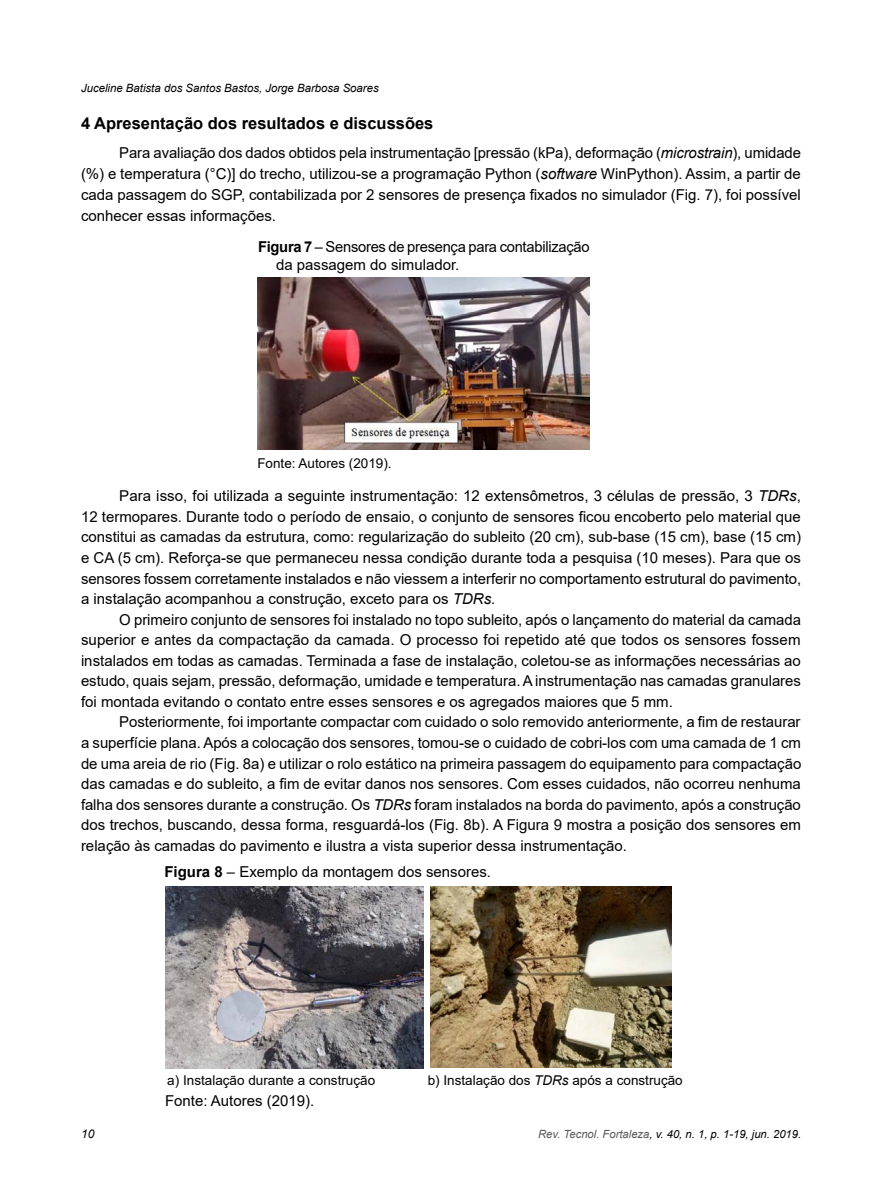
<style>
.page{position:relative;width:882px;height:1188px;background:#fff}
.page>*{position:absolute;margin:0;border:0;box-sizing:border-box;transform-origin:0 0}
.Subtítulo{font:700 16.5px "Arial";color:#000}
.TEXTO{font:15px/20.5px "Arial";color:#000;text-align:justify}
.Figura{font:15px/18px "Arial";color:#000}
.legenda{font:13.5px "Arial";color:#000}
.t1{font:italic 12px "Arial";color:#000}
.t2{font:italic 11.4px "Arial";color:#000}
.t3{font:italic 11.25px "Arial";color:#000}
.s1{font-style:italic}
.s2{font-weight:700}
.s3{color:#58595b}
</style>
<div class="page">
<img style="left:257px;top:278px;width:332px;height:171px">
<img style="left:166px;top:887px;width:258px;height:182px">
<img style="left:430px;top:887px;width:241px;height:180px">
<p class="t2" style="left:81px;top:81px;width:299px">Juceline Batista dos Santos Bastos, Jorge Barbosa Soares</p>
<p class="Subtítulo" style="left:81px;top:112px;width:354px">4 Apresentação dos resultados e discussões</p>
<p class="TEXTO" style="left:81px;top:143px;width:722px;line-height:21px;text-indent:38px">Para avaliação dos dados obtidos pela instrumentação [pressão (kPa), deformação (<span class="s1">microstrain</span>), umidade (%) e temperatura (°C)] do trecho, utilizou-se a programação Python (<span class="s1">software</span> WinPython). Assim, a partir de cada passagem do SGP, contabilizada por 2 sensores de presença fixados no simulador (Fig. 7), foi possível conhecer essas informações.</p>
<p class="Figura" style="left:276px;top:238px;width:315px;text-indent:-18px"><span class="s2">Figura 7</span> – Sensores de presença para contabilização da passagem do simulador.</p>
<p class="legenda" style="left:257px;top:454px;width:136px">Fonte: Autores (2019).</p>
<p class="TEXTO" style="left:81px;top:486px;width:722px;text-indent:38px">Para isso, foi utilizada a seguinte instrumentação: 12 extensômetros, 3 células de pressão, 3 <span class="s1">TDRs</span>, 12 termopares. Durante todo o período de ensaio, o conjunto de sensores ficou encoberto pelo material que constitui as camadas da estrutura, como: regularização do subleito (20 cm), sub-base (15 cm), base (15 cm) e CA (5 cm). Reforça-se que permaneceu nessa condição durante toda a pesquisa (10 meses). Para que os sensores fossem corretamente instalados e não viessem a interferir no comportamento estrutural do pavimento, a instalação acompanhou a construção, exceto para os <span class="s1">TDRs</span>.</p>
<p class="TEXTO" style="left:81px;top:609px;width:722px;text-indent:38px">O primeiro conjunto de sensores foi instalado no topo subleito, após o lançamento do material da camada superior e antes da compactação da camada. O processo foi repetido até que todos os sensores fossem instalados em todas as camadas. Terminada a fase de instalação, coletou-se as informações necessárias ao estudo, quais sejam, pressão, deformação, umidade e temperatura. A instrumentação nas camadas granulares foi montada evitando o contato entre esses sensores e os agregados maiores que 5 mm.</p>
<p class="TEXTO" style="left:81px;top:712px;width:722px;text-indent:38px">Posteriormente, foi importante compactar com cuidado o solo removido anteriormente, a fim de restaurar a superfície plana. Após a colocação dos sensores, tomou-se o cuidado de cobri-los com uma camada de 1 cm de uma areia de rio (Fig. 8a) e utilizar o rolo estático na primeira passagem do equipamento para compactação das camadas e do subleito, a fim de evitar danos nos sensores. Com esses cuidados, não ocorreu nenhuma falha dos sensores durante a construção. Os <span class="s1">TDRs</span> foram instalados na borda do pavimento, após a construção dos trechos, buscando, dessa forma, resguardá-los (Fig. 8b). A Figura 9 mostra a posição dos sensores em relação às camadas do pavimento e ilustra a vista superior dessa instrumentação.</p>
<p class="Figura" style="left:164px;top:863px;width:328px"><span class="s2">Figura 8</span> – Exemplo da montagem dos sensores.</p>
<p class="legenda" style="left:167px;top:1071px;width:209px">a) Instalação durante a construção</p>
<p class="legenda" style="left:428px;top:1071px;width:257px">b) Instalação dos <span class="s1">TDRs</span> após a construção</p>
<p class="TEXTO" style="left:165px;top:1090px;width:151px">Fonte: Autores (2019).</p>
<p class="t1" style="left:81px;top:1126px;width:15px">10</p>
<p class="t3" style="left:538px;top:1127px;width:265px"><span class="s3">Rev. Tecnol. Fortaleza</span>, v. 40, n. 1, p. 1-19, jun. 2019.</p>
</div>
